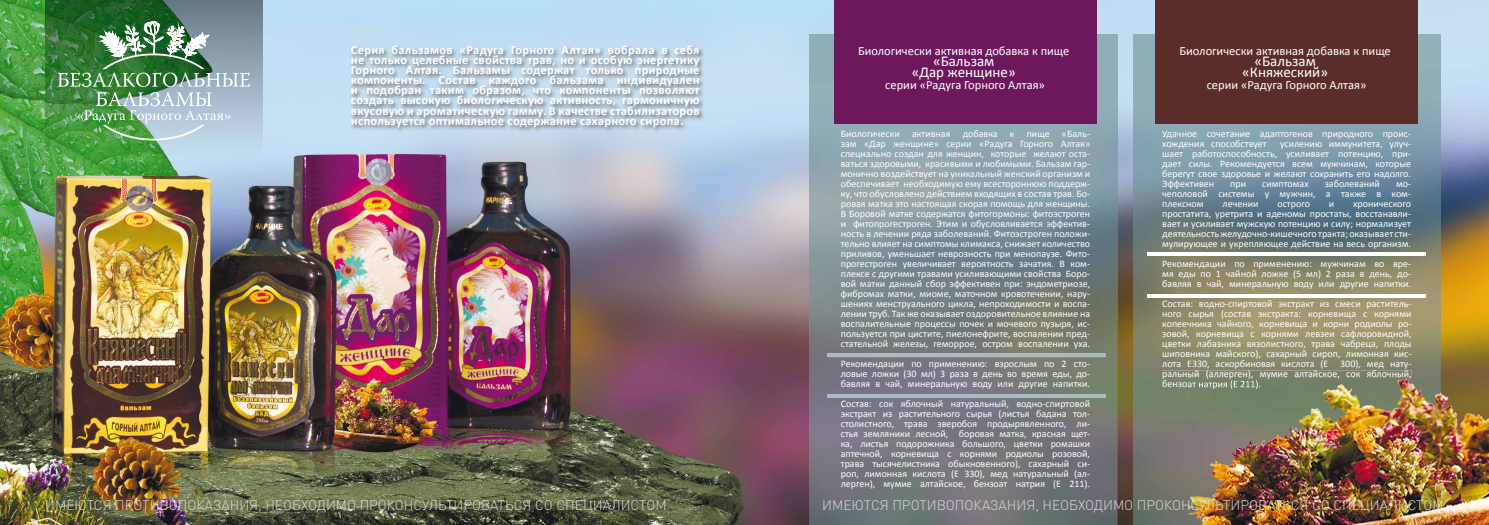
<style>
.page{position:relative;width:1489px;height:525px;background:#fff}
.page>*{position:absolute;margin:0;border:0;box-sizing:border-box;transform-origin:0 0}
.t1{font:15px/11.2px "Calibri";color:#fff;text-align:center}
.t2{font:300 13.75px "DIN Pro";color:#d9dadb}
.t3{font:700 12.5px/10px "Calibri";letter-spacing:.02em;color:#fff;text-align:justify}
.t4{font:12.5px "Calibri";color:#fff}
.t5{font:10px/10px "Calibri";color:#fff;text-align:justify}
</style>
<div class="page">
<img style="left:0;top:0;width:87px;height:524px">
<img style="left:219px;top:0;width:174px;height:524px">
<div style="left:831px;top:0;width:657px;height:43px;background:#c6dff2"></div>
<img style="left:1117px;top:43px;width:15px;height:481px">
<img style="left:1440px;top:43px;width:48px;height:481px">
<img style="left:701px;top:87px;width:108px;height:437px">
<img style="left:87px;top:169px;width:132px;height:355px">
<img style="left:393px;top:133px;width:308px;height:391px">
<img style="left:1132px;top:35px;width:308px;height:367px">
<img style="left:1132px;top:402px;width:55px;height:122px">
<img style="left:1162px;top:370px;width:249px;height:9px">
<img style="left:1162px;top:380px;width:25px;height:9px">
<div style="left:1155px;top:0;width:262px;height:124px;background:#5b2d2a"></div>
<img style="left:350px;top:45px;width:355px;height:88px">
<hr style="left:1147px;top:252px;width:278px;height:4px;background:#fff">
<hr style="left:1147px;top:294px;width:278px;height:4px;background:#fff">
<img style="left:809px;top:34px;width:308px;height:490px">
<hr style="left:827px;top:353px;width:278px;height:4px;background:#abbbbd">
<hr style="left:827px;top:394px;width:278px;height:3px;background:#abbbbd">
<div style="left:834px;top:0;width:262px;height:123px;background:#6d185d"></div>
<img style="left:1187px;top:377px;width:253px;height:147px">
<img style="left:1187px;top:377px;width:224px;height:2px">
<img style="left:1187px;top:380px;width:73px;height:9px">
<img style="left:45px;top:0;width:217px;height:169px">
<img style="left:58px;top:20px;width:192px;height:120px">
<p class="t3" style="left:351px;top:45px;width:350px">Серия бальзамов «Радуга Горного Алтая» вобрала в себя не только целебные свойства трав, но и особую энергетику Горного Алтая. Бальзамы содержат только природные компоненты. Состав каждого бальзама индивидуален и подобран таким образом, что компоненты позволяют создать высокую биологическую активность, гармоничную вкусовую и ароматическую гамму. В качестве стабилизаторов используется оптимальное содержание сахарного сиропа.</p>
<p class="t4" style="left:858px;top:43px;width:213px">Биологически активная добавка к пище</p>
<h1 class="t1" style="left:911px;top:55px;width:105px">«Бальзам<br>«Дар женщине»</h1>
<p class="t4" style="left:885px;top:76px;width:161px">серии «Радуга Горного Алтая»</p>
<p class="t5" style="left:840px;top:129px;width:251px">Биологически активная добавка к пище «Баль&shy;зам «Дар женщине» серии «Радуга Горного Алтая» специально создан для женщин, которые желают оста&shy;ваться здоровыми, красивыми и любимыми. Бальзам гар&shy;монично воздействует на уникальный женский организм и обеспечивает необходимую ему всестороннюю поддерж&shy;ку, что обусловлено действием входящих в состав трав. Бо&shy;ровая матка это настоящая скорая помощь для женщины.<br>В Боровой матке содержатся фитогормоны: фитоэстроген и фитопрогестроген. Этим и обусловливается эффектив&shy;ность в лечении ряда заболеваний. Фитоэстроген положи&shy;тельно влияет на симптомы климакса, снижает количество приливов, уменьшает неврозность при менопаузе. Фито&shy;прогестроген увеличивает вероятность зачатия. В ком&shy;плексе с другими травами усиливающими свойства Боро&shy;вой матки данный сбор эффективен при: эндометриозе, фибромах матки, миоме, маточном кровотечении, нару&shy;шениях менструального цикла, непроходимости и воспа&shy;лении труб. Так же оказывает оздоровительное влияние на воспалительные процессы почек и мочевого пузыря, ис&shy;пользуется при цистите, пиелонефрите, воспалении пред&shy;стательной железы, геморрое, остром воспалении уха.</p>
<p class="t5" style="left:840px;top:359px;width:251px">Рекомендации по применению: взрослым по 2 сто&shy;ловые ложки (30 мл) 3 раза в день во время еды, до&shy;бавляя в чай, минеральную воду или другие напитки.</p>
<p class="t5" style="left:840px;top:399px;width:251px">Состав: сок яблочный натуральный, водно-спиртовой экстракт из растительного сырья (листья бадана тол&shy;столистного, трава зверобоя продырявленного, ли&shy;стья земляники лесной, боровая матка, красная щет&shy;ка, листья подорожника большого, цветки ромашки аптечной, корневища с корнями родиолы розовой, трава тысячелистника обыкновенного), сахарный си&shy;роп, лимонная кислота (Е 330), мед натуральный (ал&shy;лерген), мумие алтайское, бензоат натрия (Е 211).</p>
<p class="t4" style="left:1179px;top:43px;width:213px">Биологически активная добавка к пище</p>
<h1 class="t1" style="left:1242px;top:55px;width:87px">«Бальзам «Княжеский»</h1>
<p class="t4" style="left:1206px;top:76px;width:161px">серии «Радуга Горного Алтая»</p>
<p class="t5" style="left:1162px;top:129px;width:250px">Удачное сочетание адаптогенов природного проис&shy;хождения способствует</p>
<p class="t5" style="left:1162px;top:139px;width:250px;text-indent:118px">усилению иммунитета, улуч&shy;шает работоспособность, усиливает потенцию, при&shy;дает силы. Рекомендуется всем мужчинам, которые берегут свое здоровье и желают сохранить его надолго.<br>Эффективен</p>
<p class="t5" style="left:1230px;top:179px;width:17px">при</p>
<p class="t5" style="left:1261px;top:179px;width:48px">симптомах</p>
<p class="t5" style="left:1324px;top:179px;width:57px">заболеваний</p>
<p class="t5" style="left:1162px;top:179px;width:250px;text-indent:234px">мо&shy;чеполовой системы у мужчин, а также в ком&shy;плексном</p>
<p class="t5" style="left:1162px;top:199px;width:250px;text-indent:191px">хронического простатита, уретрита и аденомы простаты, восстанавли&shy;вает и усиливает мужскую потенцию и силу; нормализует деятельность желудочно-кишечного тракта; оказывает сти&shy;мулирующее и укрепляющее действие на весь организм.</p>
<p class="t5" style="left:1162px;top:259px;width:250px">Рекомендации по применению: мужчинам во вре&shy;мя еды по 1 чайной ложке (5 мл) 2 раза в день, до&shy;бавляя в чай, минеральную воду или другие напитки.</p>
<p class="t5" style="left:1162px;top:299px;width:251px">Состав: водно-спиртовой экстракт из смеси раститель&shy;ного сырья (состав экстракта: корневища с корнями копеечника чайного, корневища и корни родиолы ро&shy;зовой, корневища с корнями левзеи сафлоровидной, цветки лабазника вязолистного, трава чабреца, плоды шиповника майского), сахарный сироп, лимонная кис&shy;лота Е330, аскорбиновая кислота (Е 300), мед нату&shy;ральный (аллерген), мумие алтайское, сок яблочный,</p>
<p class="t5" style="left:1222px;top:199px;width:37px">лечении</p>
<p class="t5" style="left:1277px;top:199px;width:34px">острого</p>
<p class="t5" style="left:1328px;top:199px;width:7px">и</p>
<h2 class="t2" style="left:45px;top:494px;width:623px">ИМЕЮТСЯ ПРОТИВОПОКАЗАНИЯ, НЕОБХОДИМО ПРОКОНСУЛЬТИРОВАТЬСЯ СО СПЕЦИАЛИСТОМ</h2>
<h2 class="t2" style="left:822px;top:494px;width:623px">ИМЕЮТСЯ ПРОТИВОПОКАЗАНИЯ, НЕОБХОДИМО ПРОКОНСУЛЬТИРОВАТЬСЯ СО СПЕЦИАЛИСТОМ</h2>
</div>
